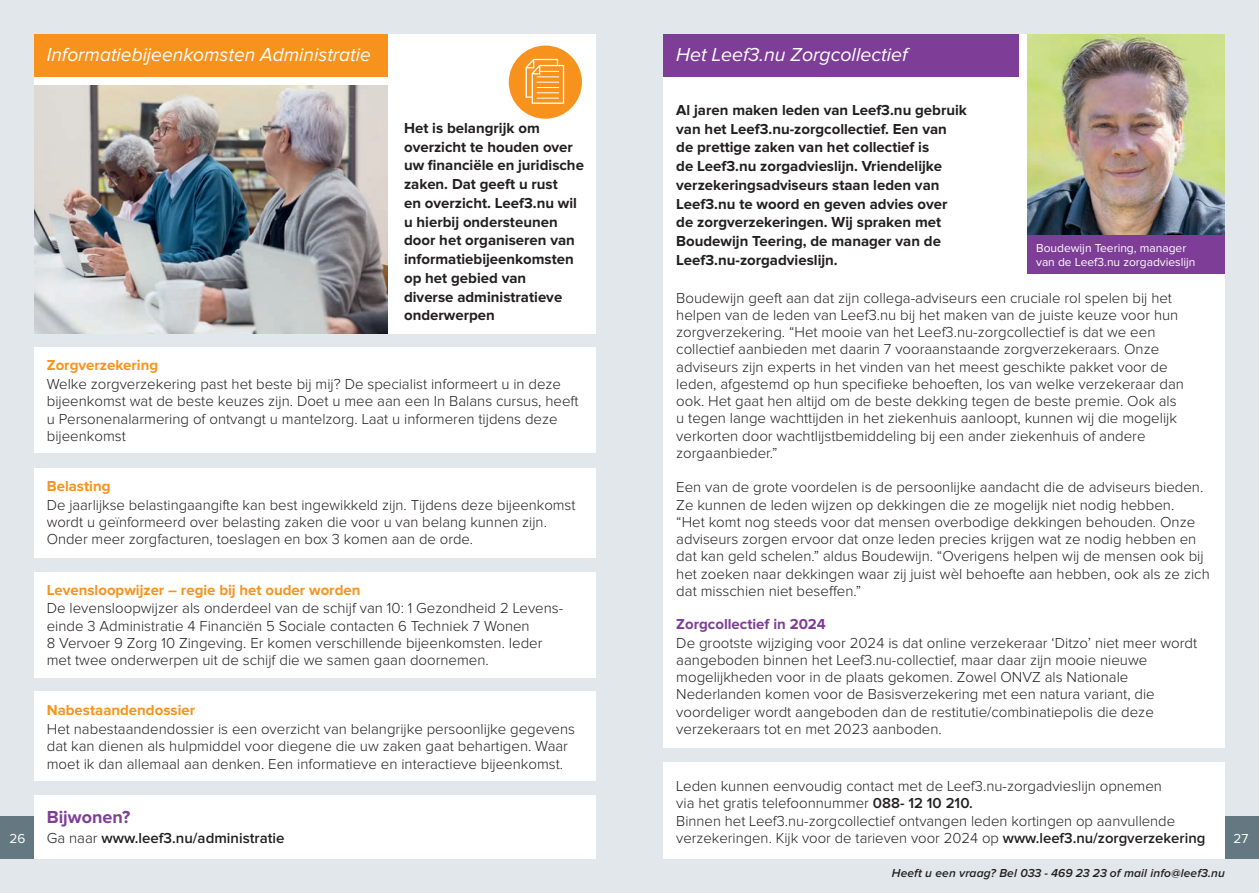
<style>
.page{position:relative;width:1259px;height:893px;background:#e1e7ea}
.page>*{position:absolute;margin:0;border:0;box-sizing:border-box;transform-origin:0 0}
.t1{font:italic 19.5px "Proxima Nova";color:#fff}
.t2{font:700 18px "Proxima Nova";color:#7e3e98}
.t3{font:300 15px/17.2px "Proxima Nova";color:#231f20}
.t4{font:700 15px/18.8px "Proxima Nova";color:#231f20}
.t5{font:700 15px "Proxima Nova";color:#f7931d}
.t6{font:600 15px "Proxima Nova";color:#231f20}
.t7{font:700 15px "Proxima Nova";color:#7e3e98}
.t8{font:13.5px "Proxima Nova";color:#fff}
.t9{font:12px/13.5px "Proxima Nova";color:#fff}
.t10{font:italic 600 12px "Proxima Nova";letter-spacing:.01em;color:#231f20}
.s1{font-weight:600}
.s2{font-weight:300}
</style>
<div class="page">
<div style="left:1225px;top:816px;width:34px;height:43px;background:#647882"></div>
<div style="left:0;top:816px;width:34px;height:43px;background:#647882"></div>
<div style="left:34px;top:34px;width:561px;height:299px;background:#fff"></div>
<div style="left:34px;top:347px;width:561px;height:106px;background:#fff"></div>
<div style="left:34px;top:572px;width:561px;height:106px;background:#fff"></div>
<div style="left:34px;top:469px;width:561px;height:89px;background:#fff"></div>
<div style="left:34px;top:691px;width:561px;height:90px;background:#fff"></div>
<img style="left:34px;top:85px;width:353px;height:248px">
<div style="left:34px;top:34px;width:353px;height:43px;background:#f7931d"></div>
<div style="left:509px;top:46px;width:73px;height:73px;background:#f7931d;border-radius:50%"></div>
<svg style="left:525px;top:58px;width:40px;height:46px"></svg>
<div style="left:663px;top:762px;width:562px;height:97px;background:#fff"></div>
<div style="left:34px;top:795px;width:561px;height:64px;background:#fff"></div>
<div style="left:663px;top:34px;width:562px;height:714px;background:#fff"></div>
<img style="left:1027px;top:34px;width:198px;height:201px">
<div style="left:663px;top:34px;width:356px;height:43px;background:#7e3e98"></div>
<div style="left:1027px;top:235px;width:198px;height:39px;background:#7e3e98"></div>
<h1 class="t1" style="left:47px;top:46px;width:326px">Informatiebijeenkomsten Administratie</h1>
<p class="t4" style="left:404px;top:119px;width:181px">Het is belangrijk om overzicht te houden over uw financiële en juridische zaken. Dat geeft u rust<br>en overzicht. Leef3.nu wil u hierbij ondersteunen door het organiseren van informatiebijeenkomsten op het gebied van<br>diverse administratieve onderwerpen</p>
<p class="t5" style="left:47px;top:357px;width:113px">Zorgverzekering</p>
<p class="t3" style="left:47px;top:376px;width:533px">Welke zorgverzekering past het beste bij mij? De specialist informeert u in deze bijeenkomst wat de beste keuzes zijn. Doet u mee aan een In Balans cursus, heeft u Personenalarmering of ontvangt u mantelzorg. Laat u informeren tijdens deze bijeenkomst</p>
<p class="t5" style="left:47px;top:478px;width:65px">Belasting</p>
<p class="t3" style="left:47px;top:497px;width:530px">De jaarlijkse belastingaangifte kan best ingewikkeld zijn. Tijdens deze bijeenkomst wordt u geïnformeerd over belasting zaken die voor u van belang kunnen zijn.<br>Onder meer zorgfacturen, toeslagen en box 3 komen aan de orde.</p>
<p class="t5" style="left:47px;top:581px;width:315px">Levensloopwijzer – regie bij het ouder worden</p>
<p class="t3" style="left:47px;top:600px;width:517px">De levensloopwijzer als onderdeel van de schijf van 10: 1 Gezondheid 2 Levens&shy;einde 3 Administratie 4 Financiën 5 Sociale contacten 6 Techniek 7 Wonen<br>8 Vervoer 9 Zorg 10 Zingeving. Er komen verschillende bijeenkomsten. Ieder met twee onderwerpen uit de schijf die we samen gaan doornemen.</p>
<p class="t5" style="left:47px;top:702px;width:150px">Nabestaandendossier</p>
<p class="t3" style="left:47px;top:721px;width:530px">Het nabestaandendossier is een overzicht van belangrijke persoonlijke gegevens dat kan dienen als hulpmiddel voor diegene die uw zaken gaat behartigen. Waar moet ik dan allemaal aan denken. Een informatieve en interactieve bijeenkomst.</p>
<h1 class="t1" style="left:676px;top:46px;width:233px">Het Leef3.nu Zorgcollectief</h1>
<p class="t4" style="left:676px;top:101px;width:292px">Al jaren maken leden van Leef3.nu gebruik van het Leef3.nu-zorgcollectief. Een van de prettige zaken van het collectief is<br>de Leef3.nu zorgadvieslijn. Vriendelijke verzekeringsadviseurs staan leden van Leef3.nu te woord en geven advies over de zorgverzekeringen. Wij spraken met Boudewijn Teering, de manager van de Leef3.nu-zorgadvieslijn.</p>
<p class="t9" style="left:1036px;top:242px;width:161px">Boudewijn Teering, manager van de Leef3.nu zorgadvieslijn</p>
<p class="t3" style="left:676px;top:289px;width:509px">Boudewijn geeft aan dat zijn collega-adviseurs een cruciale rol spelen bij het helpen van de leden van Leef3.nu bij het maken van de juiste keuze voor hun zorgverzekering. “Het mooie van het Leef3.nu-zorgcollectief is dat we een collectief aanbieden met daarin 7 vooraanstaande zorgverzekeraars. Onze adviseurs zijn experts in het vinden van het meest geschikte pakket voor de leden, afgestemd op hun specifieke behoeften, los van welke verzekeraar dan ook. Het gaat hen altijd om de beste dekking tegen de beste premie. Ook als u tegen lange wachttijden in het ziekenhuis aanloopt, kunnen wij die mogelijk verkorten door wachtlijstbemiddeling bij een ander ziekenhuis of andere zorgaanbieder.”</p>
<p class="t3" style="left:676px;top:479px;width:535px">Een van de grote voordelen is de persoonlijke aandacht die de adviseurs bieden.<br>Ze kunnen de leden wijzen op dekkingen die ze mogelijk niet nodig hebben.<br>“Het komt nog steeds voor dat mensen overbodige dekkingen behouden. Onze adviseurs zorgen ervoor dat onze leden precies krijgen wat ze nodig hebben en dat kan geld schelen.” aldus Boudewijn. “Overigens helpen wij de mensen ook bij het zoeken naar dekkingen waar zij juist wèl behoefte aan hebben, ook als ze zich dat misschien niet beseffen.”</p>
<p class="t7" style="left:676px;top:615px;width:151px">Zorgcollectief in 2024</p>
<p class="t3" style="left:676px;top:634px;width:522px">De grootste wijziging voor 2024 is dat online verzekeraar ‘Ditzo’ niet meer wordt aangeboden binnen het Leef3.nu-collectief, maar daar zijn mooie nieuwe mogelijkheden voor in de plaats gekomen. Zowel ONVZ als Nationale Nederlanden komen voor de Basisverzekering met een natura variant, die voordeliger wordt aangeboden dan de restitutie/combinatiepolis die deze verzekeraars tot en met 2023 aanboden.</p>
<p class="t3" style="left:676px;top:778px;width:530px">Leden kunnen eenvoudig contact met de Leef3.nu-zorgadvieslijn opnemen<br>via het gratis telefoonnummer <span class="s1">088- 12 10 210.<br></span>Binnen het Leef3.nu-zorgcollectief ontvangen leden kortingen op aanvullende verzekeringen. Kijk voor de tarieven voor 2024 op <span class="s1">www.leef3.nu/zorgverzekering</span></p>
<p class="t2" style="left:47px;top:806px;width:85px">Bijwonen?</p>
<p class="t6" style="left:47px;top:831px;width:239px"><span class="s2">Ga naar</span> www.leef3.nu/administratie</p>
<p class="t8" style="left:9px;top:831px;width:18px">26</p>
<p class="t8" style="left:1233px;top:831px;width:17px">27</p>
<p class="t10" style="left:892px;top:866px;width:334px">Heeft u een vraag? Bel 033 - 469 23 23 of mail info@leef3.nu</p>
</div>
